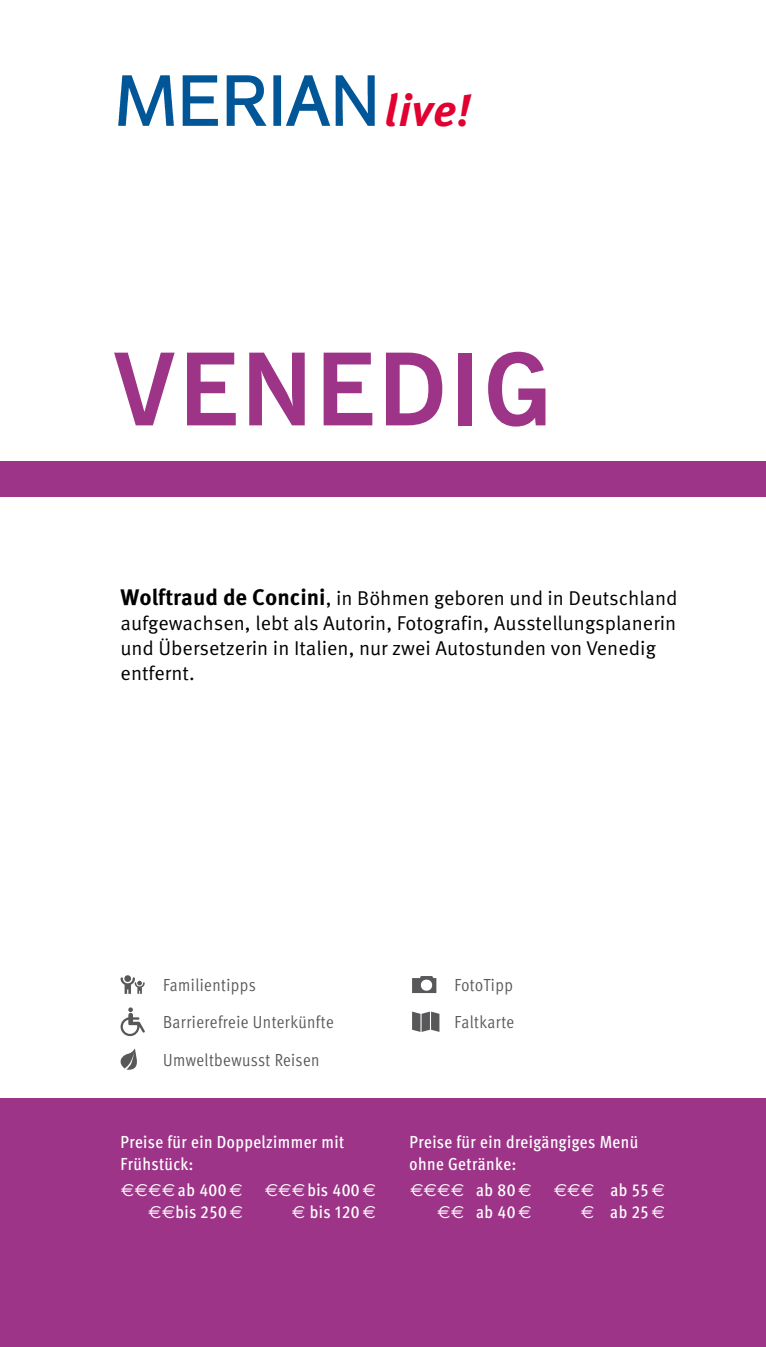
<style>
.page{position:relative;width:766px;height:1347px;background:#fff}
.page>*{position:absolute;margin:0;border:0;box-sizing:border-box;transform-origin:0 0}
.t1{font:700 100px "News Gothic BT";letter-spacing:.025em;color:#9d3488}
.t2{font:italic 44.75px "Meta K Bold";color:#e20030}
.t3{font:20px/24.8px "Meta Pro Norm";color:#000}
.t4{font:500 17.5px/22px "Meta Cond Pro";letter-spacing:.025em;color:#fff}
.t5{font:17.5px/37.2px "Meta Pro Cond Norm";letter-spacing:.025em;color:#58585a}
.t6{font:17.5px "Euro Sans";color:#fff}
.s1{font-family:"Meta Pro";font-weight:700;font-size:22.5px}
.s2{font-family:"Meta Cond Pro";font-weight:500}
.s3{font-family:"Euro Sans";font-weight:400}
</style>
<div class="page">
<img style="left:119px;top:75px;width:255px;height:50px">
<div style="left:0;top:1098px;width:765px;height:248px;background:#9d3488"></div>
<div style="left:0;top:461px;width:765px;height:35px;background:#9d3488"></div>
<svg style="left:120px;top:975px;width:25px;height:18px"></svg>
<svg style="left:120px;top:1007px;width:25px;height:29px"></svg>
<svg style="left:120px;top:1048px;width:17px;height:21px"></svg>
<svg style="left:412px;top:976px;width:24px;height:17px"></svg>
<svg style="left:412px;top:1011px;width:27px;height:21px"></svg>
<h2 class="t2" style="left:384px;top:84px;width:87px">live!</h2>
<h1 class="t1" style="left:113px;top:329px;width:439px">VENEDIG</h1>
<p class="t3" style="left:120px;top:585px;width:558px"><span class="s1">Wolftraud de Concini</span>, in Böhmen geboren und in Deutschland aufgewachsen, lebt als Autorin, Fotografin, Ausstellungsplanerin und Übersetzerin in Italien, nur zwei Autostunden von Venedig entfernt.</p>
<p class="t5" style="left:163px;top:965px;width:172px">Familientipps<br>Barrierefreie Unterkünfte<br>Umweltbewusst Reisen</p>
<p class="t5" style="left:454px;top:965px;width:61px">FotoTipp<br>Faltkarte</p>
<p class="t4" style="left:120px;top:1130px;width:225px">Preise für ein Doppelzimmer mit<br>Frühstück:</p>
<p class="t6" style="left:121px;top:1180px;width:123px">€€€€ <span class="s2">ab 400</span> €</p>
<p class="t4" style="left:265px;top:1178px;width:112px"><span class="s3">€€€</span>bis 400 <span class="s3">€</span></p>
<p class="t4" style="left:148px;top:1200px;width:96px"><span class="s3">€€</span>bis 250 <span class="s3">€</span></p>
<p class="t4" style="left:292px;top:1200px;width:85px"><span class="s3">€</span> bis 120 <span class="s3">€</span></p>
<p class="t4" style="left:409px;top:1130px;width:230px">Preise für ein dreigängiges Menü ohne Getränke:</p>
<p class="t6" style="left:410px;top:1180px;width:123px">€€€€ <span class="s2">ab 80</span> €</p>
<p class="t6" style="left:554px;top:1180px;width:112px">€€€ <span class="s2">ab 55</span> €</p>
<p class="t4" style="left:437px;top:1200px;width:96px"><span class="s3">€€</span> ab 40 <span class="s3">€</span></p>
<p class="t4" style="left:581px;top:1200px;width:85px"><span class="s3">€</span> ab 25<span class="s3">€</span></p>
</div>
